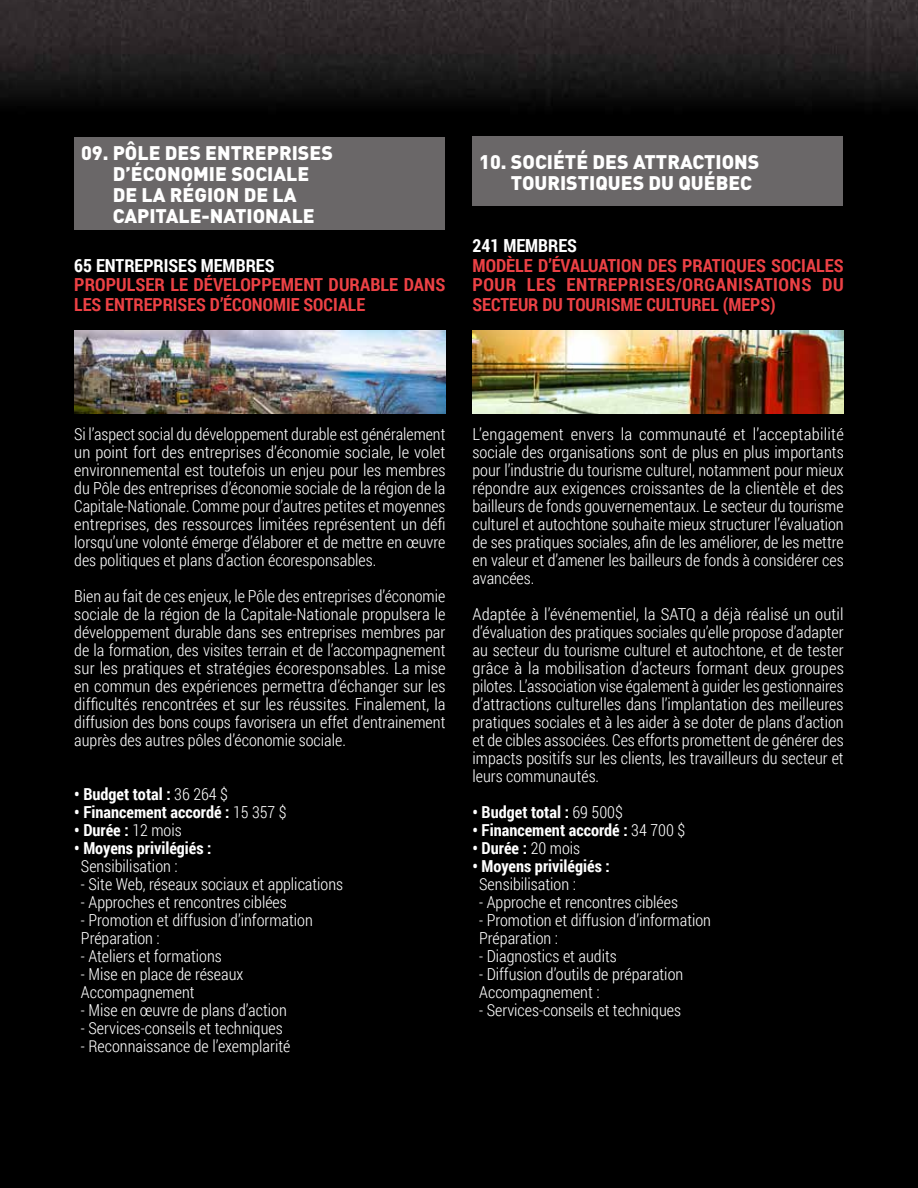
<style>
.page{position:relative;width:918px;height:1188px;background:#fff}
.page>*{position:absolute;margin:0;border:0;box-sizing:border-box;transform-origin:0 0}
.t1{font:900 19.5px/21px "DIN";color:#fff}
.t2{font:700 18px/19.5px "Roboto Condensed";color:#ec4145}
.t3{font:700 18px "Roboto Condensed";color:#fff}
.t4{font:300 16.5px/18px "Roboto Condensed";color:#fff;text-align:justify}
.t5{font:700 16.5px "Roboto Condensed";color:#fff}
.s1{font-weight:300}
</style>
<div class="page">
<img style="left:0;top:0;width:918px;height:1188px">
<div style="left:74px;top:137px;width:371px;height:93px;background:#6a6768"></div>
<img style="left:74px;top:330px;width:372px;height:83px">
<div style="left:472px;top:137px;width:371px;height:69px;background:#6a6768"></div>
<img style="left:472px;top:330px;width:372px;height:83px">
<p class="t1" style="left:113px;top:142px;width:222px;text-indent:-32px">09. PÔLE DES ENTREPRISES<br>D’ÉCONOMIE SOCIALE<br>DE LA RÉGION DE LA<br>CAPITALE-NATIONALE</p>
<p class="t3" style="left:74px;top:253px;width:202px">65 ENTREPRISES MEMBRES</p>
<p class="t2" style="left:74px;top:275px;width:373px">PROPULSER LE DÉVELOPPEMENT DURABLE DANS<br>LES ENTREPRISES D’ÉCONOMIE SOCIALE</p>
<p class="t1" style="left:511px;top:150px;width:250px;text-indent:-32px">10. SOCIÉTÉ DES ATTRACTIONS<br>TOURISTIQUES DU QUÉBEC</p>
<p class="t3" style="left:472px;top:233px;width:106px">241 MEMBRES</p>
<p class="t2" style="left:472px;top:255px;width:373px;text-align:justify">MODÈLE D’ÉVALUATION DES PRATIQUES SOCIALES POUR LES ENTREPRISES/ORGANISATIONS DU SECTEUR DU TOURISME CULTUREL (MEPS)</p>
<p class="t4" style="left:74px;top:425px;width:373px">Si l’aspect social du développement durable est généralement un point fort des entreprises d’économie sociale, le volet environnemental est toutefois un enjeu pour les membres du Pôle des entreprises d’économie sociale de la région de la Capitale-Nationale. Comme pour d’autres petites et moyennes entreprises, des ressources limitées représentent un défi lorsqu’une volonté émerge d’élaborer et de mettre en œuvre des politiques et plans d’action écoresponsables.</p>
<p class="t4" style="left:74px;top:587px;width:373px">Bien au fait de ces enjeux, le Pôle des entreprises d’économie sociale de la région de la Capitale-Nationale propulsera le développement durable dans ses entreprises membres par de la formation, des visites terrain et de l’accompagnement sur les pratiques et stratégies écoresponsables. La mise en commun des expériences permettra d’échanger sur les difficultés rencontrées et sur les réussites. Finalement, la diffusion des bons coups favorisera un effet d’entrainement auprès des autres pôles d’économie sociale.</p>
<p class="t5" style="left:74px;top:782px;width:155px">• Budget total : <span class="s1">36 264 $</span></p>
<p class="t5" style="left:74px;top:800px;width:214px">• Financement accordé : <span class="s1">15 357 $</span></p>
<p class="t5" style="left:74px;top:818px;width:109px">• Durée : <span class="s1">12 mois</span></p>
<p class="t5" style="left:74px;top:836px;width:139px">• Moyens privilégiés :</p>
<p class="t4" style="left:81px;top:857px;width:98px">Sensibilisation :</p>
<p class="t4" style="left:81px;top:875px;width:264px">- Site Web, réseaux sociaux et applications</p>
<p class="t4" style="left:81px;top:893px;width:207px">- Approches et rencontres ciblées</p>
<p class="t4" style="left:81px;top:911px;width:233px">- Promotion et diffusion d’information<br>Préparation :</p>
<p class="t4" style="left:81px;top:947px;width:142px">- Ateliers et formations</p>
<p class="t4" style="left:81px;top:965px;width:164px">- Mise en place de réseaux<br>Accompagnement</p>
<p class="t4" style="left:81px;top:1001px;width:207px">- Mise en œuvre de plans d’action</p>
<p class="t4" style="left:81px;top:1019px;width:203px">- Services-conseils et techniques</p>
<p class="t4" style="left:81px;top:1037px;width:211px">- Reconnaissance de l’exemplarité</p>
<p class="t4" style="left:472px;top:425px;width:373px">L’engagement envers la communauté et l’acceptabilité sociale des organisations sont de plus en plus importants pour l’industrie du tourisme culturel, notamment pour mieux répondre aux exigences croissantes de la clientèle et des bailleurs de fonds gouvernementaux. Le secteur du tourisme culturel et autochtone souhaite mieux structurer l’évaluation de ses pratiques sociales, afin de les améliorer, de les mettre en valeur et d’amener les bailleurs de fonds à considérer ces avancées.</p>
<p class="t4" style="left:472px;top:605px;width:373px">Adaptée à l’événementiel, la SATQ a déjà réalisé un outil d’évaluation des pratiques sociales qu’elle propose d’adapter au secteur du tourisme culturel et autochtone, et de tester grâce à la mobilisation d’acteurs formant deux groupes pilotes. L’association vise également à guider les gestionnaires d’attractions culturelles dans l’implantation des meilleures pratiques sociales et à les aider à se doter de plans d’action et de cibles associées. Ces efforts promettent de générer des impacts positifs sur les clients, les travailleurs du secteur et leurs communautés.</p>
<p class="t5" style="left:472px;top:800px;width:152px">• Budget total : <span class="s1">69 500$</span></p>
<p class="t5" style="left:472px;top:818px;width:214px">• Financement accordé : <span class="s1">34 700 $</span></p>
<p class="t5" style="left:472px;top:836px;width:109px">• Durée : <span class="s1">20 mois</span></p>
<p class="t5" style="left:472px;top:854px;width:139px">• Moyens privilégiés :</p>
<p class="t4" style="left:479px;top:875px;width:98px">Sensibilisation :</p>
<p class="t4" style="left:479px;top:893px;width:200px">- Approche et rencontres ciblées</p>
<p class="t4" style="left:479px;top:911px;width:233px">- Promotion et diffusion d’information<br>Préparation :</p>
<p class="t4" style="left:479px;top:947px;width:139px">- Diagnostics et audits</p>
<p class="t4" style="left:479px;top:965px;width:206px">- Diffusion d’outils de préparation<br>Accompagnement :</p>
<p class="t4" style="left:479px;top:1001px;width:203px">- Services-conseils et techniques</p>
</div>
